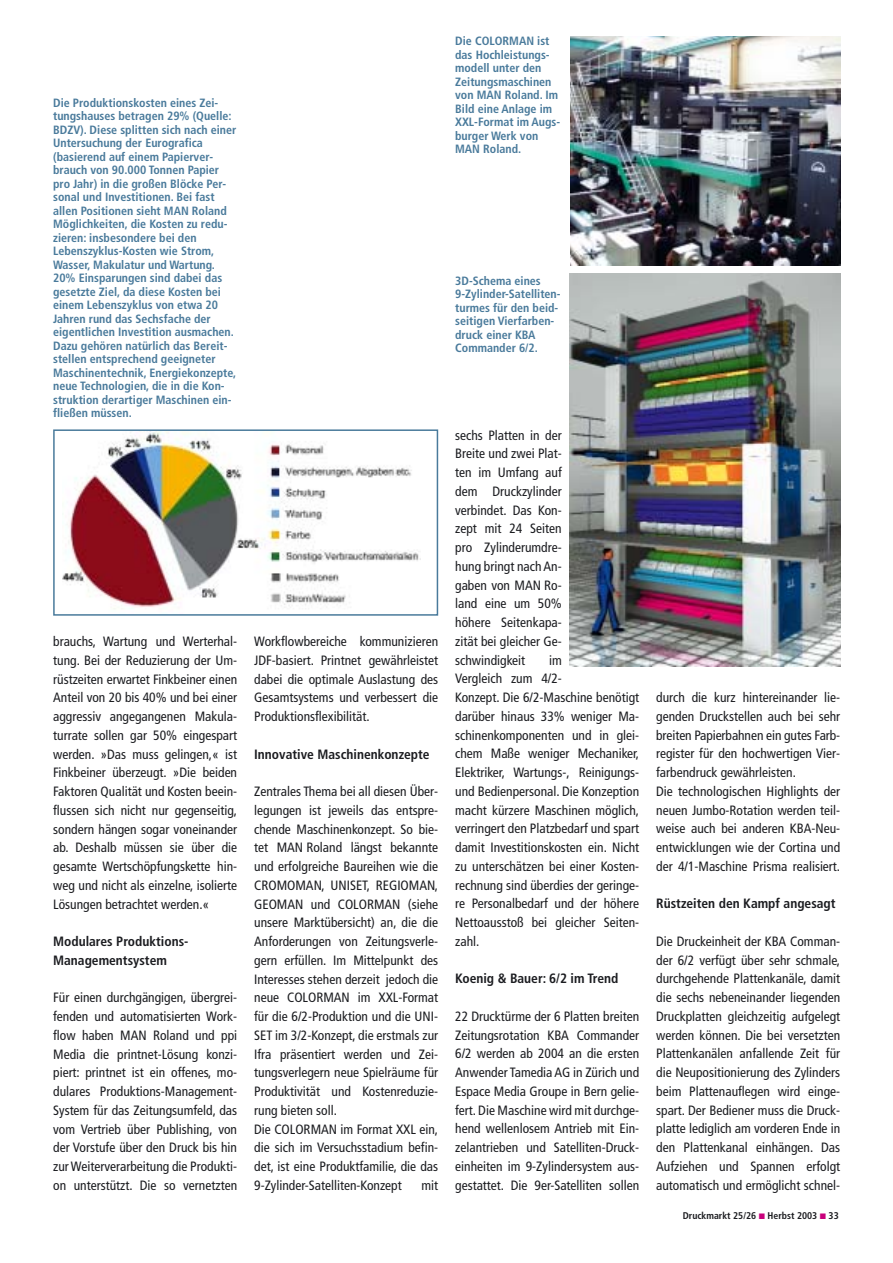
<style>
.page{position:relative;width:893px;height:1263px;background:#fff}
.page>*{position:absolute;margin:0;border:0;box-sizing:border-box;transform-origin:0 0}
.t1{font:condensed 13.5px/18.8px "Frutiger";color:#1b1c20;text-align:justify}
.t2{font:700 condensed 13.5px/18.8px "Frutiger";color:#1b1c20}
.t3{font:700 condensed 12px/13.5px "Frutiger";color:#497a9b}
.t4{font:700 condensed 9.75px "Frutiger";color:#1b1c20}
</style>
<div class="page">
<img style="left:62px;top:432px;width:357px;height:177px">
<div style="left:53px;top:429px;width:385px;height:187px;border:2px solid #497a9b"></div>
<img style="left:570px;top:36px;width:270px;height:229px">
<img style="left:569px;top:274px;width:271px;height:392px">
<p class="t3" style="left:53px;top:97px;width:185px">Die Produktionskosten eines Zei&shy;tungshauses betragen 29% (Quelle:<br>BDZV). Diese splitten sich nach einer Untersuchung der Eurografica (basierend auf einem Papierver&shy;brauch von 90.000 Tonnen Papier pro Jahr) in die großen Blöcke Per&shy;sonal und Investitionen. Bei fast allen Positionen sieht MAN Roland Möglichkeiten, die Kosten zu redu&shy;zieren: insbesondere bei den Lebenszyklus-Kosten wie Strom, Wasser, Makulatur und Wartung.<br>20% Einsparungen sind dabei das gesetzte Ziel, da diese Kosten bei einem Lebenszyklus von etwa 20<br>Jahren rund das Sechsfache der eigentlichen Investition ausmachen.<br>Dazu gehören natürlich das Bereit&shy;stellen entsprechend geeigneter Maschinentechnik, Energiekonzepte, neue Technologien, die in die Kon&shy;struktion derartiger Maschinen ein&shy;fließen müssen.</p>
<p class="t1" style="left:53px;top:633px;width:185px">brauchs, Wartung und Werterhal&shy;tung. Bei der Reduzierung der Um&shy;rüstzeiten erwartet Finkbeiner einen Anteil von 20 bis 40% und bei einer aggressiv angegangenen Makula&shy;turrate sollen gar 50% eingespart werden. »Das muss gelingen,« ist Finkbeiner überzeugt. »Die beiden Faktoren Qualität und Kosten beein&shy;flussen sich nicht nur gegenseitig, sondern hängen sogar voneinander ab. Deshalb müssen sie über die gesamte Wertschöpfungskette hin&shy;weg und nicht als einzelne, isolierte Lösungen betrachtet werden.«</p>
<p class="t2" style="left:53px;top:933px;width:137px">Modulares Produktions-<br>Managementsystem</p>
<p class="t1" style="left:53px;top:989px;width:185px">Für einen durchgängigen, übergrei&shy;fenden und automatisierten Work&shy;flow haben MAN Roland und ppi Media die printnet-Lösung konzi&shy;piert: printnet ist ein offenes, mo&shy;dulares Produktions-Management-System für das Zeitungsumfeld, das vom Vertrieb über Publishing, von der Vorstufe über den Druck bis hin zur Weiterverarbeitung die Produkti&shy;on unterstützt. Die so vernetzten</p>
<p class="t3" style="left:455px;top:35px;width:107px">Die COLORMAN ist das Hochleistungs&shy;modell unter den<br>Zeitungsmaschinen von MAN Roland. Im<br>Bild eine Anlage im<br>XXL-Format im Augs&shy;burger Werk von<br>MAN Roland.</p>
<p class="t3" style="left:455px;top:275px;width:107px">3D-Schema eines<br>9-Zylinder-Satelliten&shy;turmes für den beid&shy;seitigen Vierfarben&shy;druck einer KBA<br>Commander 6/2.</p>
<p class="t1" style="left:254px;top:633px;width:185px">Workflowbereiche kommunizieren JDF-basiert. Printnet gewährleistet dabei die optimale Auslastung des Gesamtsystems und verbessert die Produktionsflexibilität.</p>
<p class="t2" style="left:254px;top:746px;width:177px">Innovative Maschinenkonzepte</p>
<p class="t1" style="left:254px;top:783px;width:185px;text-align:left">Zentrales Thema bei all diesen Über&shy;legungen ist jeweils das entspre&shy;chende Maschinenkonzept. So bie&shy;tet MAN Roland längst bekannte und erfolgreiche Baureihen wie die CROMOMAN, UNISET, REGIOMAN, GEOMAN und COLORMAN (siehe unsere Marktübersicht) an, die die Anforderungen von Zeitungsverle&shy;gern erfüllen. Im Mittelpunkt des Interesses stehen derzeit jedoch die neue COLORMAN im XXL-Format für die 6/2-Produktion und die UNI-SET im 3/2-Konzept, die erstmals zur Ifra präsentiert werden und Zei&shy;tungsverlegern neue Spielräume für Produktivität und Kostenreduzie&shy;rung bieten soll.<br>Die COLORMAN im Format XXL ein, die sich im Versuchsstadium befin&shy;det, ist eine Produktfamilie, die das 9-Zylinder-Satelliten-Konzept</p>
<p class="t1" style="left:421px;top:1177px;width:18px">mit</p>
<p class="t1" style="left:455px;top:427px;width:108px">sechs Platten in der Breite und zwei Plat&shy;ten im Umfang auf dem Druckzylinder verbindet. Das Kon&shy;zept mit 24 Seiten pro Zylinderumdre&shy;hung bringt nach An&shy;gaben von MAN Ro&shy;land eine um 50% höhere Seitenkapa&shy;zität bei gleicher Ge&shy;schwindigkeit</p>
<p class="t1" style="left:455px;top:652px;width:185px;text-align:left;text-indent:94px">im<br>Vergleich zum 4/2-<br>Konzept. Die 6/2-Maschine benötigt darüber hinaus 33% weniger Ma&shy;schinenkomponenten und in glei&shy;chem Maße weniger Mechaniker,<br>Elektriker, Wartungs-, Reinigungs&shy;und Bedienpersonal. Die Konzeption macht kürzere Maschinen möglich, verringert den Platzbedarf und spart damit Investitionskosten ein. Nicht zu unterschätzen bei einer Kosten&shy;rechnung sind überdies der geringe&shy;re Personalbedarf und der höhere<br>Nettoausstoß bei gleicher Seiten&shy;zahl.</p>
<p class="t2" style="left:455px;top:970px;width:165px">Koenig &amp; Bauer: 6/2 im Trend</p>
<p class="t1" style="left:455px;top:1008px;width:185px">22 Drucktürme der 6 Platten breiten Zeitungsrotation KBA Commander 6/2 werden ab 2004 an die ersten Anwender Tamedia AG in Zürich und Espace Media Groupe in Bern gelie&shy;fert. Die Maschine wird mit durchge&shy;hend wellenlosem Antrieb mit Ein&shy;zelantrieben und Satelliten-Druck&shy;einheiten im 9-Zylindersystem aus&shy;gestattet. Die 9er-Satelliten sollen</p>
<p class="t1" style="left:656px;top:689px;width:185px;text-align:left">durch die kurz hintereinander lie&shy;genden Druckstellen auch bei sehr breiten Papierbahnen ein gutes Farb&shy;register für den hochwertigen Vier&shy;farbendruck gewährleisten.<br>Die technologischen Highlights der neuen Jumbo-Rotation werden teil&shy;weise auch bei anderen KBA-Neu&shy;entwicklungen wie der Cortina und der 4/1-Maschine Prisma realisiert.</p>
<p class="t2" style="left:656px;top:895px;width:181px">Rüstzeiten den Kampf angesagt</p>
<p class="t1" style="left:656px;top:933px;width:185px">Die Druckeinheit der KBA Comman&shy;der 6/2 verfügt über sehr schmale, durchgehende Plattenkanäle, damit die sechs nebeneinander liegenden Druckplatten gleichzeitig aufgelegt werden können. Die bei versetzten Plattenkanälen anfallende Zeit für die Neupositionierung des Zylinders beim Plattenauflegen wird einge&shy;spart. Der Bediener muss die Druck&shy;platte lediglich am vorderen Ende in den Plattenkanal einhängen. Das Aufziehen und Spannen erfolgt automatisch und ermöglicht schnel-</p>
<p class="t4" style="left:682px;top:1212px;width:157px">Druckmarkt 25/26 Herbst 2003 33</p>
</div>
